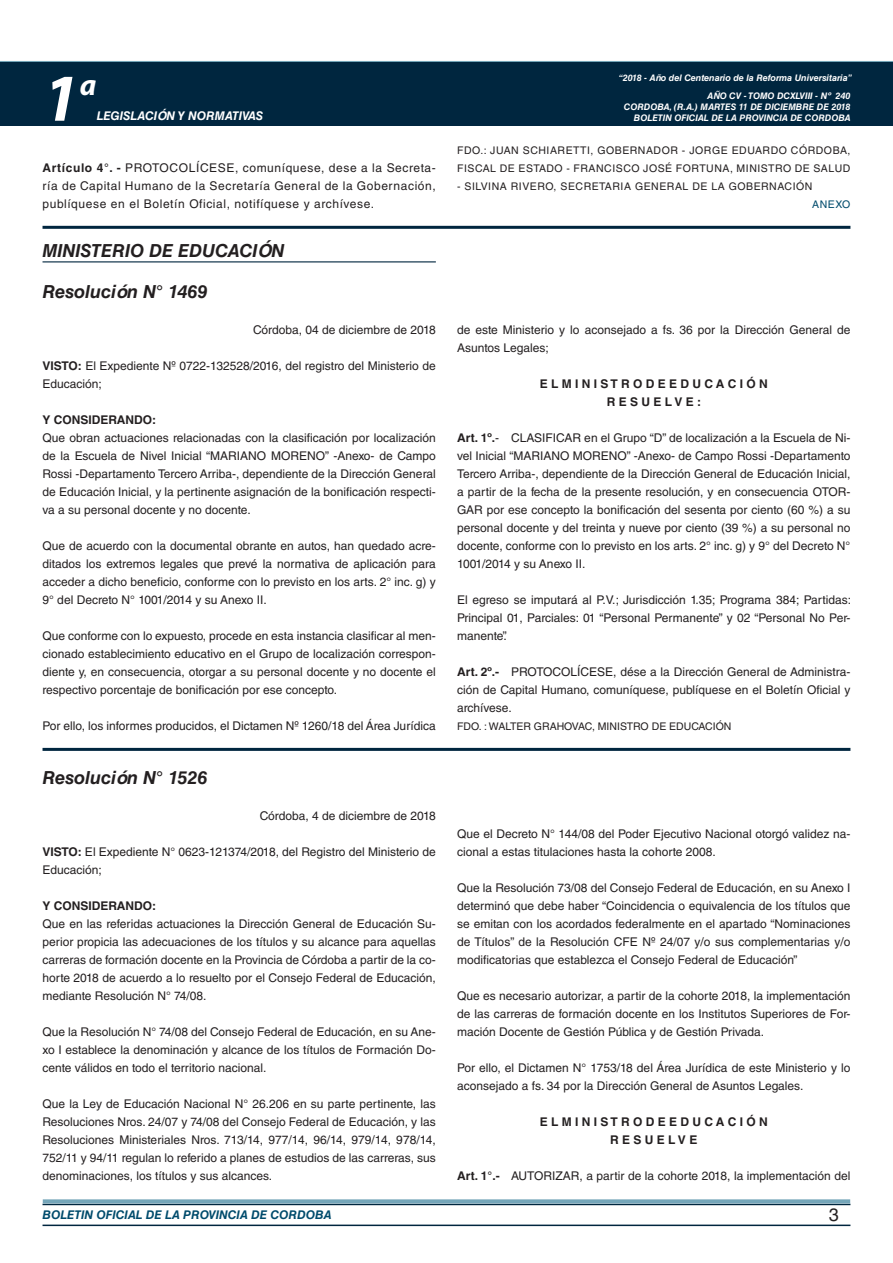
<style>
.page{position:relative;width:893px;height:1263px;background:#fff}
.page>*{position:absolute;margin:0;border:0;box-sizing:border-box;transform-origin:0 0}
.t1{font:italic 700 67.5px "Myriad Pro";color:#fff}
.t2{font:italic 700 30px "Myriad Pro";color:#fff}
.DOC__N{font:italic 700 18px "Helvetica LT Std";color:#231f20}
.NOMBRE_DE_MINISTERIO{font:italic 700 18px "Helvetica LT Std";color:#231f20}
.t3{font:18px "Helvetica LT Std";color:#231f20}
.TEXTO_BASE{font:12px/18px "Helvetica LT Std";color:#231f20;text-align:justify}
.RESUELVE{font:700 12px "Helvetica LT Std";color:#231f20}
.FECHA{font:12px "Helvetica LT Std";color:#231f20}
.t4{font:italic 700 12px "Helvetica LT Std";color:#004b6c}
.TEXTO_BASE-2{font:700 12px "Helvetica LT Std";color:#231f20}
.t5{font:italic 700 12px "Helvetica LT Std";color:#fff}
.FIRMA{font:10.5px/18px "Helvetica LT Std";letter-spacing:.05em;color:#231f20}
.FIRMA-2{font:10.5px "Helvetica LT Std";color:#231f20}
.ANEXO{font:10.5px "Helvetica LT Std";letter-spacing:.05em;color:#004b6c}
.t6{font:italic 700 9px/10.8px "Helvetica LT Std";color:#fff;text-align:right}
.s1{font-weight:700}
</style>
<div class="page">
<div style="left:0;top:61px;width:893px;height:6px;background:#73a5b8"></div>
<div style="left:0;top:62px;width:893px;height:64px;background:#00263f"></div>
<hr style="left:43px;top:1224px;width:807px;height:2px;background:#00263f">
<div style="left:42px;top:1198px;width:809px;height:8px;background:#fff;opacity:.75"></div>
<hr style="left:43px;top:261px;width:393px;height:1px;background:#00263f">
<hr style="left:43px;top:226px;width:807px;height:3px;background:#00263f">
<hr style="left:43px;top:748px;width:807px;height:3px;background:#00263f">
<h1 class="t1" style="left:43px;top:54px;width:38px">1</h1>
<h2 class="t2" style="left:80px;top:66px;width:18px">a</h2>
<p class="t5" style="left:97px;top:109px;width:168px">LEGISLACIÓN Y NORMATIVAS</p>
<p class="TEXTO_BASE" style="left:43px;top:159px;width:395px"><span class="s1">Artículo 4°. -</span> PROTOCOLÍCESE, comuníquese, dese a la Secreta&shy;ría de Capital Humano de la Secretaría General de la Gobernación, publíquese en el Boletín Oficial, notifíquese y archívese.</p>
<p class="NOMBRE_DE_MINISTERIO" style="left:43px;top:240px;width:243px">MINISTERIO DE EDUCACIÓN</p>
<p class="DOC__N" style="left:43px;top:280px;width:166px">Resolución N° 1469</p>
<p class="FECHA" style="left:253px;top:323px;width:184px">Córdoba, 04 de diciembre de 2018</p>
<p class="TEXTO_BASE" style="left:43px;top:357px;width:395px"><span class="s1">VISTO:</span> El Expediente Nº 0722-132528/2016, del registro del Ministerio de<br>Educación;</p>
<p class="TEXTO_BASE-2" style="left:43px;top:412px;width:115px">Y CONSIDERANDO:</p>
<p class="TEXTO_BASE" style="left:43px;top:429px;width:395px">Que obran actuaciones relacionadas con la clasificación por localización de la Escuela de Nivel Inicial “MARIANO MORENO” -Anexo- de Campo Rossi -Departamento Tercero Arriba-, dependiente de la Dirección General de Educación Inicial, y la pertinente asignación de la bonificación respecti&shy;va a su personal docente y no docente.</p>
<p class="TEXTO_BASE" style="left:43px;top:537px;width:395px">Que de acuerdo con la documental obrante en autos, han quedado acre&shy;ditados los extremos legales que prevé la normativa de aplicación para acceder a dicho beneficio, conforme con lo previsto en los arts. 2° inc. g) y 9° del Decreto N° 1001/2014 y su Anexo II.</p>
<p class="TEXTO_BASE" style="left:43px;top:627px;width:395px">Que conforme con lo expuesto, procede en esta instancia clasificar al men&shy;cionado establecimiento educativo en el Grupo de localización correspon&shy;diente y, en consecuencia, otorgar a su personal docente y no docente el respectivo porcentaje de bonificación por ese concepto.</p>
<p class="TEXTO_BASE" style="left:43px;top:717px;width:395px">Por ello, los informes producidos, el Dictamen Nº 1260/18 del Área Jurídica</p>
<p class="DOC__N" style="left:43px;top:766px;width:166px">Resolución N° 1526</p>
<p class="FECHA" style="left:260px;top:809px;width:178px">Córdoba, 4 de diciembre de 2018</p>
<p class="TEXTO_BASE" style="left:43px;top:843px;width:395px"><span class="s1">VISTO:</span> El Expediente N° 0623-121374/2018, del Registro del Ministerio de<br>Educación;</p>
<p class="TEXTO_BASE-2" style="left:43px;top:898px;width:115px">Y CONSIDERANDO:</p>
<p class="TEXTO_BASE" style="left:43px;top:915px;width:395px">Que en las referidas actuaciones la Dirección General de Educación Su&shy;perior propicia las adecuaciones de los títulos y su alcance para aquellas carreras de formación docente en la Provincia de Córdoba a partir de la co&shy;horte 2018 de acuerdo a lo resuelto por el Consejo Federal de Educación, mediante Resolución N° 74/08.</p>
<p class="TEXTO_BASE" style="left:43px;top:1023px;width:395px">Que la Resolución N° 74/08 del Consejo Federal de Educación, en su Ane&shy;xo I establece la denominación y alcance de los títulos de Formación Do&shy;cente válidos en todo el territorio nacional.</p>
<p class="TEXTO_BASE" style="left:43px;top:1095px;width:395px">Que la Ley de Educación Nacional N° 26.206 en su parte pertinente, las Resoluciones Nros. 24/07 y 74/08 del Consejo Federal de Educación, y las Resoluciones Ministeriales Nros. 713/14, 977/14, 96/14, 979/14, 978/14, 752/11 y 94/11 regulan lo referido a planes de estudios de las carreras, sus denominaciones, los títulos y sus alcances.</p>
<p class="t6" style="left:619px;top:72px;width:235px">“2018 - Año del Centenario de la Reforma Universitaria”</p>
<p class="t6" style="left:624px;top:91px;width:228px">AÑO CV - TOMO DCXLVIII - Nº 240<br>CORDOBA, (R.A.) MARTES 11 DE DICIEMBRE DE 2018<br>BOLETIN OFICIAL DE LA PROVINCIA DE CORDOBA</p>
<p class="FIRMA" style="left:457px;top:141px;width:395px">FDO.: JUAN SCHIARETTI, GOBERNADOR - JORGE EDUARDO CÓRDOBA,<br>FISCAL DE ESTADO - FRANCISCO JOSÉ FORTUNA, MINISTRO DE SALUD</p>
<p class="FIRMA" style="left:457px;top:177px;width:357px">- SILVINA RIVERO, SECRETARIA GENERAL DE LA GOBERNACIÓN</p>
<p class="ANEXO" style="left:812px;top:198px;width:40px">ANEXO</p>
<p class="TEXTO_BASE" style="left:457px;top:321px;width:395px">de este Ministerio y lo aconsejado a fs. 36 por la Dirección General de<br>Asuntos Legales;</p>
<p class="RESUELVE" style="left:540px;top:376px;width:230px">E L M I N I S T R O D E E D U C A C I Ó N</p>
<p class="RESUELVE" style="left:607px;top:394px;width:96px">R E S U E L V E :</p>
<p class="TEXTO_BASE" style="left:457px;top:429px;width:395px"><span class="s1">Art. 1º.</span>- CLASIFICAR en el Grupo “D” de localización a la Escuela de Ni&shy;vel Inicial “MARIANO MORENO” -Anexo- de Campo Rossi -Departamento Tercero Arriba-, dependiente de la Dirección General de Educación Inicial, a partir de la fecha de la presente resolución, y en consecuencia OTOR-GAR por ese concepto la bonificación del sesenta por ciento (60 %) a su personal docente y del treinta y nueve por ciento (39 %) a su personal no docente, conforme con lo previsto en los arts. 2° inc. g) y 9° del Decreto N° 1001/2014 y su Anexo II.</p>
<p class="TEXTO_BASE" style="left:457px;top:591px;width:395px">El egreso se imputará al P.V.; Jurisdicción 1.35; Programa 384; Partidas:<br>Principal 01, Parciales: 01 “Personal Permanente” y 02 “Personal No Per&shy;manente”.</p>
<p class="TEXTO_BASE" style="left:457px;top:663px;width:395px"><span class="s1">Art. 2º.-</span> PROTOCOLÍCESE, dése a la Dirección General de Administra&shy;ción de Capital Humano, comuníquese, publíquese en el Boletín Oficial y archívese.</p>
<p class="FIRMA-2" style="left:457px;top:720px;width:276px">FDO. : WALTER GRAHOVAC, MINISTRO DE EDUCACIÓN</p>
<p class="TEXTO_BASE" style="left:457px;top:825px;width:395px">Que el Decreto N° 144/08 del Poder Ejecutivo Nacional otorgó validez na&shy;cional a estas titulaciones hasta la cohorte 2008.</p>
<p class="TEXTO_BASE" style="left:457px;top:879px;width:395px">Que la Resolución 73/08 del Consejo Federal de Educación, en su Anexo I determinó que debe haber “Coincidencia o equivalencia de los títulos que se emitan con los acordados federalmente en el apartado “Nominaciones de Títulos” de la Resolución CFE Nº 24/07 y/o sus complementarias y/o modificatorias que establezca el Consejo Federal de Educación”</p>
<p class="TEXTO_BASE" style="left:457px;top:987px;width:395px">Que es necesario autorizar, a partir de la cohorte 2018, la implementación de las carreras de formación docente en los Institutos Superiores de For&shy;mación Docente de Gestión Pública y de Gestión Privada.</p>
<p class="TEXTO_BASE" style="left:457px;top:1059px;width:395px">Por ello, el Dictamen N° 1753/18 del Área Jurídica de este Ministerio y lo aconsejado a fs. 34 por la Dirección General de Asuntos Legales.</p>
<p class="RESUELVE" style="left:540px;top:1114px;width:230px">E L M I N I S T R O D E E D U C A C I Ó N</p>
<p class="RESUELVE" style="left:610px;top:1132px;width:89px">R E S U E L V E</p>
<p class="TEXTO_BASE" style="left:457px;top:1167px;width:395px"><span class="s1">Art. 1°.-</span> AUTORIZAR, a partir de la cohorte 2018, la implementación del</p>
<p class="t4" style="left:43px;top:1208px;width:290px">BOLETIN OFICIAL DE LA PROVINCIA DE CORDOBA</p>
<h3 class="t3" style="left:829px;top:1204px;width:12px">3</h3>
</div>
